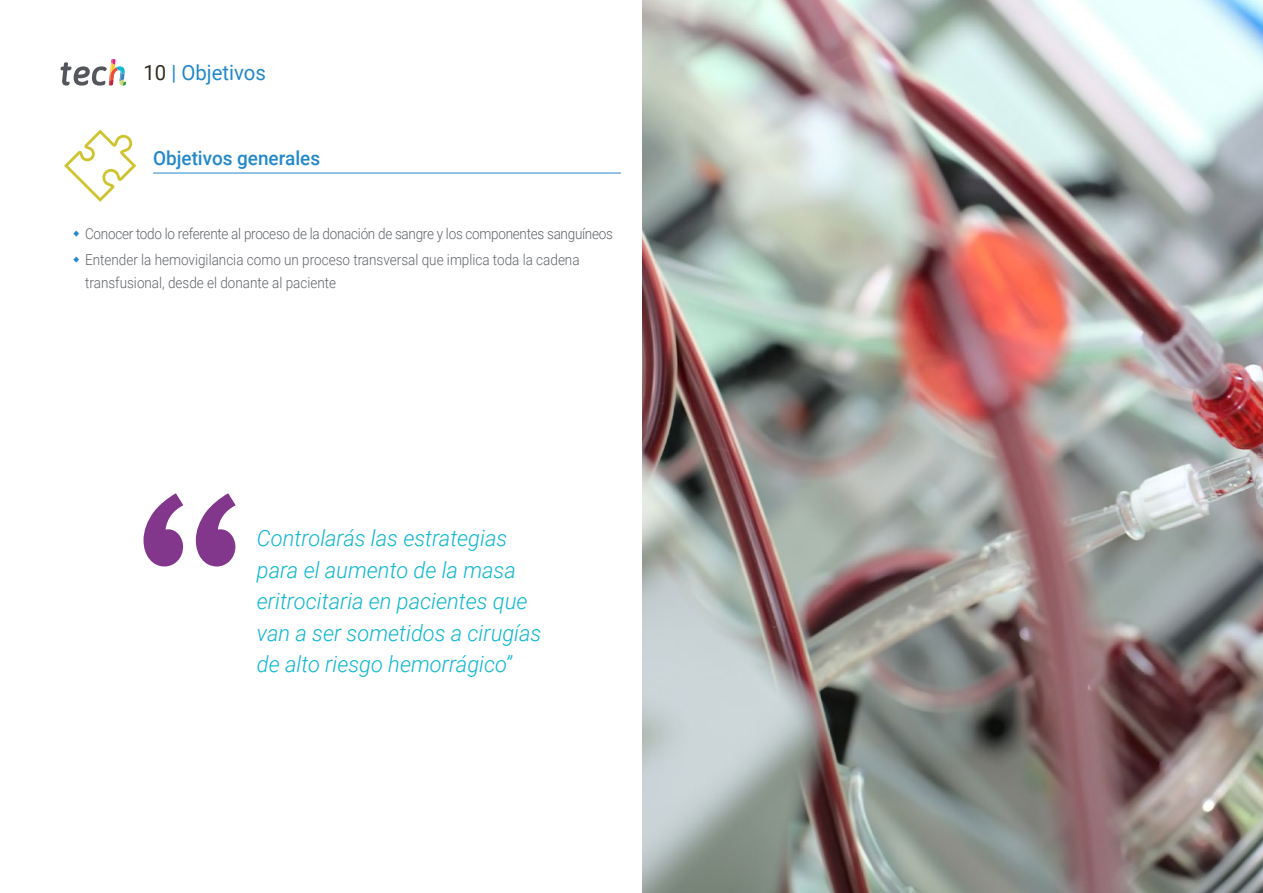
<style>
.page{position:relative;width:1263px;height:893px;background:#fff}
.page>*{position:absolute;margin:0;border:0;box-sizing:border-box;transform-origin:0 0}
.t1{font:italic 300 22.5px/31.5px "Roboto";color:#0fb6cf}
.t2{font:21px "Roboto";color:#2488c9}
.t3{font:500 19.5px "Roboto";color:#2488c9}
.t4{font:300 15px/26.7px "Roboto";letter-spacing:-.02em;color:#61646a;scale:.9 1}
.t5{font:300 15px "Roboto";color:#61646a;scale:.9 1}
.s1{color:#312e20}
</style>
<div class="page">
<img style="left:642px;top:0;width:621px;height:893px">
<svg style="left:61px;top:59px;width:65px;height:27px"></svg>
<svg style="left:144px;top:493px;width:92px;height:73px"></svg>
<hr style="left:153px;top:173px;width:468px;height:1px;background:#2488c9">
<svg style="left:64px;top:130px;width:72px;height:72px"></svg>
<h2 class="t2" style="left:144px;top:57px;width:124px"><span class="s1">10</span> | Objetivos</h2>
<h3 class="t3" style="left:153px;top:144px;width:169px">Objetivos generales</h3>
<p class="t4" style="left:85px;top:219px;width:588px">Conocer todo lo referente al proceso de la donación de sangre y los componentes sanguíneos<br>Entender la hemovigilancia como un proceso transversal que implica toda la cadena</p>
<p class="t5" style="left:85px;top:272px;width:280px">transfusional, desde el donante al paciente</p>
<h1 class="t1" style="left:257px;top:522px;width:286px">Controlarás las estrategias para el aumento de la masa eritrocitaria en pacientes que van a ser sometidos a cirugías de alto riesgo hemorrágico”</h1>
</div>
